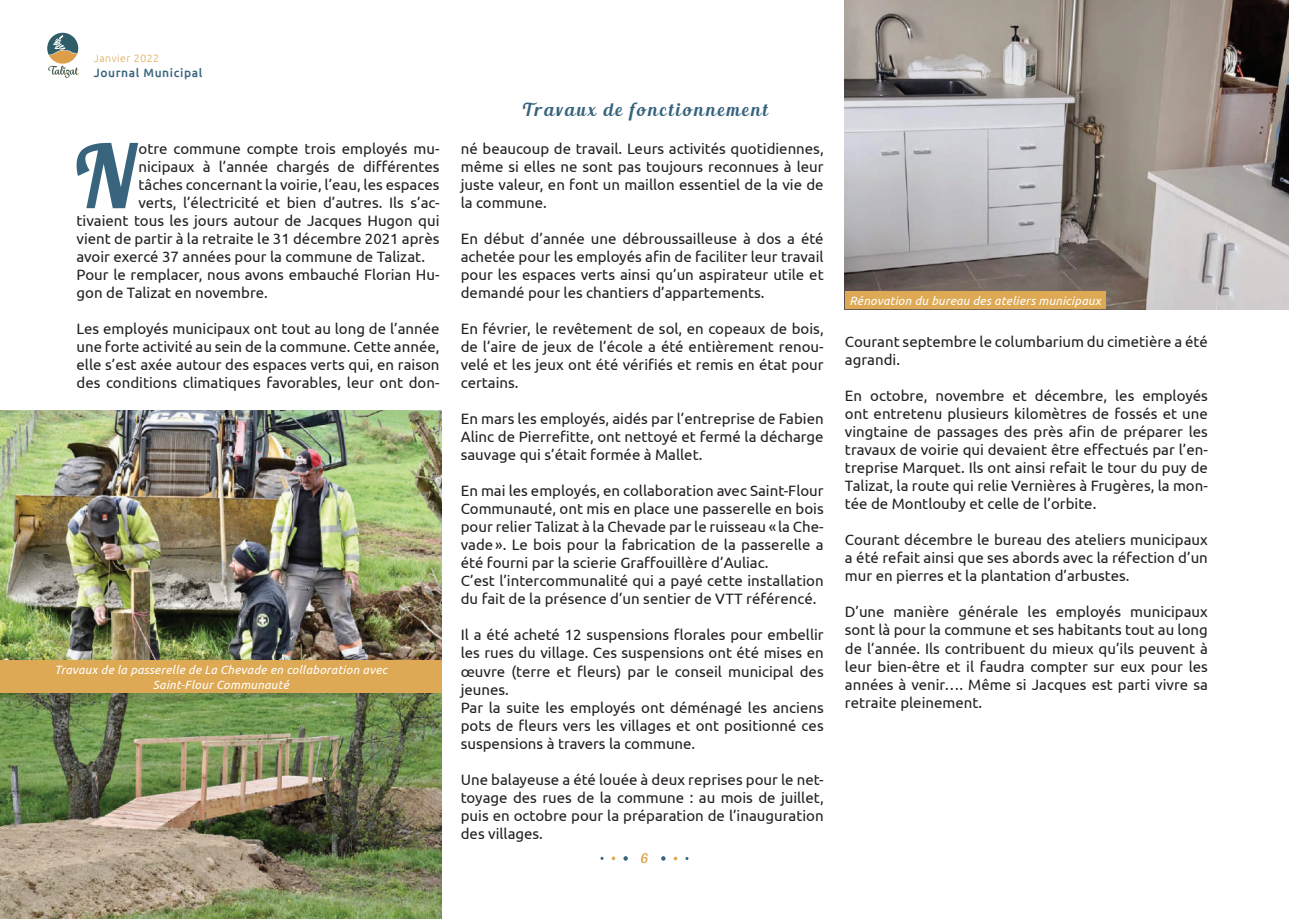
<style>
.page{position:relative;width:1289px;height:919px;background:#fff}
.page>*{position:absolute;margin:0;border:0;box-sizing:border-box;transform-origin:0 0}
.t1{font:86.85px "Blenda Script";color:#38647e}
.t2{font:18px "Blenda Script";letter-spacing:.12em;color:#38647e}
.t3{font:15px/18px "Ubuntu";color:#231f20;text-align:justify}
.t4{font:13.5px "Blenda Script";color:#dea954}
.t5{font:italic 12px/14.4px "Ubuntu";letter-spacing:.02em;color:#fff;text-align:center}
.t6{font:500 12px "Ubuntu";letter-spacing:.05em;color:#38647e}
.t7{font:300 10.5px "Ubuntu";letter-spacing:.05em;color:#dea954}
</style>
<div class="page">
<svg style="left:623px;top:856px;width:5px;height:4px"></svg>
<svg style="left:661px;top:856px;width:4px;height:4px"></svg>
<svg style="left:611px;top:856px;width:4px;height:4px"></svg>
<svg style="left:673px;top:856px;width:4px;height:4px"></svg>
<svg style="left:47px;top:33px;width:32px;height:45px"></svg>
<img style="left:0;top:692px;width:441px;height:226px">
<img style="left:0;top:410px;width:442px;height:282px">
<div style="left:0;top:660px;width:441px;height:32px;background:#dea954"></div>
<img style="left:845px;top:0;width:443px;height:309px">
<div style="left:845px;top:291px;width:260px;height:18px;background:#dea954"></div>
<p class="t7" style="left:94px;top:52px;width:67px">Janvier 2022</p>
<p class="t6" style="left:94px;top:65px;width:110px">Journal Municipal</p>
<h1 class="t1" style="left:71px;top:121px;width:65px">N</h1>
<p class="t3" style="left:138px;top:139px;width:302px">otre commune compte trois employés mu-</p>
<p class="t3" style="left:138px;top:157px;width:302px">nicipaux à l’année chargés de différentes</p>
<p class="t3" style="left:138px;top:175px;width:302px">tâches concernant la voirie, l’eau, les espaces</p>
<p class="t3" style="left:138px;top:193px;width:302px">verts, l’électricité et bien d’autres. Ils s’ac-</p>
<p class="t3" style="left:77px;top:211px;width:364px">tivaient tous les jours autour de Jacques Hugon qui</p>
<p class="t3" style="left:77px;top:229px;width:364px">vient de partir à la retraite le 31 décembre 2021 après</p>
<p class="t3" style="left:77px;top:247px;width:350px">avoir exercé 37 années pour la commune de Talizat.</p>
<p class="t3" style="left:77px;top:265px;width:364px">Pour le remplacer, nous avons embauché Florian Hu-</p>
<p class="t3" style="left:77px;top:283px;width:193px">gon de Talizat en novembre.</p>
<p class="t3" style="left:77px;top:319px;width:364px">Les employés municipaux ont tout au long de l’année une forte activité au sein de la commune. Cette année, elle s’est axée autour des espaces verts qui, en raison des conditions climatiques favorables, leur ont don-</p>
<p class="t5" style="left:54px;top:662px;width:334px">Travaux de la passerelle de La Chevade en collaboration avec<br>Saint-Flour Communauté</p>
<p class="t2" style="left:522px;top:98px;width:247px">Travaux de fonctionnement</p>
<p class="t3" style="left:461px;top:139px;width:364px">né beaucoup de travail. Leurs activités quotidiennes, même si elles ne sont pas toujours reconnues à leur juste valeur, en font un maillon essentiel de la vie de la commune.</p>
<p class="t3" style="left:461px;top:229px;width:364px">En début d’année une débroussailleuse à dos a été achetée pour les employés afin de faciliter leur travail pour les espaces verts ainsi qu’un aspirateur utile et demandé pour les chantiers d’appartements.</p>
<p class="t3" style="left:461px;top:319px;width:364px">En février, le revêtement de sol, en copeaux de bois, de l’aire de jeux de l’école a été entièrement renou&shy;velé et les jeux ont été vérifiés et remis en état pour certains.</p>
<p class="t3" style="left:461px;top:409px;width:364px">En mars les employés, aidés par l’entreprise de Fabien Alinc de Pierrefitte, ont nettoyé et fermé la décharge sauvage qui s’était formée à Mallet.</p>
<p class="t3" style="left:461px;top:481px;width:364px;text-align:left">En mai les employés, en collaboration avec Saint-Flour Communauté, ont mis en place une passerelle en bois pour relier Talizat à la Chevade par le ruisseau « la Che&shy;vade». Le bois pour la fabrication de la passerelle a été fourni par la scierie Graffouillère d’Auliac.<br>C’est l’intercommunalité qui a payé cette installation du fait de la présence d’un sentier de VTT référencé.</p>
<p class="t3" style="left:461px;top:625px;width:364px;text-align:left">Il a été acheté 12 suspensions florales pour embellir les rues du village. Ces suspensions ont été mises en œuvre (terre et fleurs) par le conseil municipal des jeunes.<br>Par la suite les employés ont déménagé les anciens pots de fleurs vers les villages et ont positionné ces suspensions à travers la commune.</p>
<p class="t3" style="left:461px;top:769px;width:364px">Une balayeuse a été louée à deux reprises pour le net&shy;toyage des rues de la commune : au mois de juillet, puis en octobre pour la préparation de l’inauguration des villages.</p>
<p class="t4" style="left:641px;top:849px;width:9px">6</p>
<p class="t5" style="left:849px;top:293px;width:253px">Rénovation du bureau des ateliers municipaux</p>
<p class="t3" style="left:845px;top:332px;width:364px">Courant septembre le columbarium du cimetière a été agrandi.</p>
<p class="t3" style="left:845px;top:386px;width:364px">En octobre, novembre et décembre, les employés ont entretenu plusieurs kilomètres de fossés et une vingtaine de passages des près afin de préparer les travaux de voirie qui devaient être effectués par l’en&shy;treprise Marquet. Ils ont ainsi refait le tour du puy de Talizat, la route qui relie Vernières à Frugères, la mon&shy;tée de Montlouby et celle de l’orbite.</p>
<p class="t3" style="left:845px;top:530px;width:364px">Courant décembre le bureau des ateliers municipaux a été refait ainsi que ses abords avec la réfection d’un mur en pierres et la plantation d’arbustes.</p>
<p class="t3" style="left:845px;top:602px;width:364px">D’une manière générale les employés municipaux sont là pour la commune et ses habitants tout au long de l’année. Ils contribuent du mieux qu’ils peuvent à leur bien-être et il faudra compter sur eux pour les années à venir…. Même si Jacques est parti vivre sa retraite pleinement.</p>
</div>
